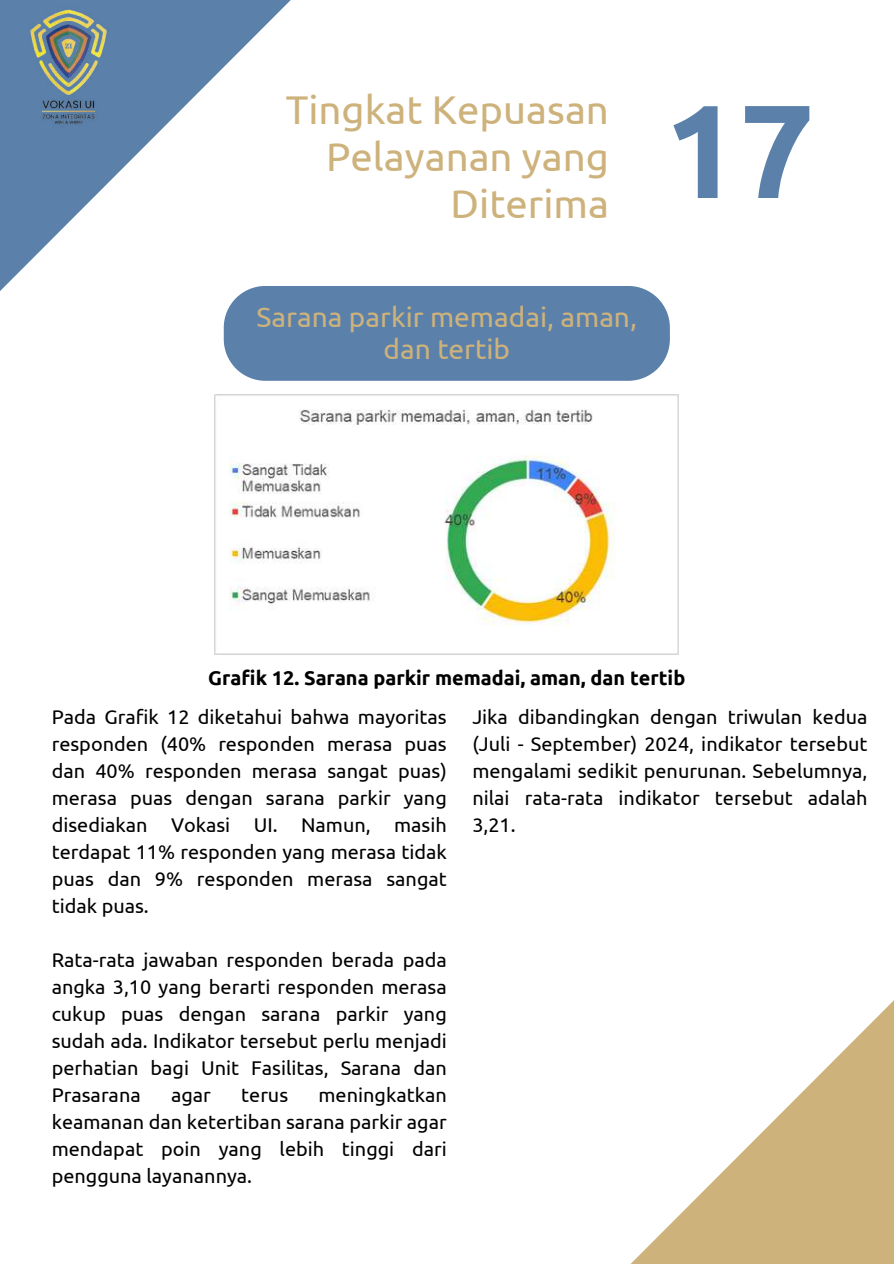
<style>
.page{position:relative;width:894px;height:1264px;background:#fff}
.page>*{position:absolute;margin:0;border:0;box-sizing:border-box;transform-origin:0 0}
.t1{font:700 132.3px "Ubuntu";color:#5b81ab}
.t2{font:40.05px/47.2px "Ubuntu";color:#cdb27b;text-align:right}
.t3{font:28.05px/32.7px "Ubuntu";color:#cdb27b;text-align:center}
.t4{font:19.8px/27px "Ubuntu";color:#000;text-align:justify}
.t5{font:700 19.8px "Ubuntu";color:#000}
</style>
<div class="page">
<svg style="left:0;top:0;width:291px;height:343px"></svg>
<img style="left:0;top:0;width:135px;height:135px">
<div style="left:224px;top:286px;width:445px;height:95px;background:#5b81ab"></div>
<svg style="left:631px;top:1001px;width:262px;height:262px"></svg>
<img style="left:215px;top:394px;width:463px;height:260px">
<h2 class="t2" style="left:285px;top:85px;width:324px">Tingkat Kepuasan<br>Pelayanan yang<br>Diterima</h2>
<h3 class="t3" style="left:256px;top:300px;width:382px">Sarana parkir memadai, aman, dan tertib</h3>
<h1 class="t1" style="left:664px;top:75px;width:152px">17</h1>
<p class="t5" style="left:208px;top:666px;width:478px">Grafik 12. Sarana parkir memadai, aman, dan tertib</p>
<p class="t4" style="left:52px;top:702px;width:396px">Pada Grafik 12 diketahui bahwa mayoritas responden (40% responden merasa puas dan 40% responden merasa sangat puas) merasa puas dengan sarana parkir yang disediakan Vokasi UI. Namun, masih terdapat 11% responden yang merasa tidak puas dan 9% responden merasa sangat tidak puas.</p>
<p class="t4" style="left:52px;top:945px;width:396px">Rata-rata jawaban responden berada pada angka 3,10 yang berarti responden merasa cukup puas dengan sarana parkir yang sudah ada. Indikator tersebut perlu menjadi perhatian bagi Unit Fasilitas, Sarana dan Prasarana</p>
<p class="t4" style="left:52px;top:1080px;width:396px;text-indent:267px">meningkatkan keamanan dan ketertiban sarana parkir agar mendapat poin yang lebih tinggi dari pengguna layanannya.</p>
<p class="t4" style="left:171px;top:1080px;width:41px">agar</p>
<p class="t4" style="left:241px;top:1080px;width:48px">terus</p>
<p class="t4" style="left:472px;top:702px;width:396px">Jika dibandingkan dengan triwulan kedua (Juli - September) 2024, indikator tersebut mengalami sedikit penurunan. Sebelumnya, nilai rata-rata indikator tersebut adalah 3,21.</p>
</div>
